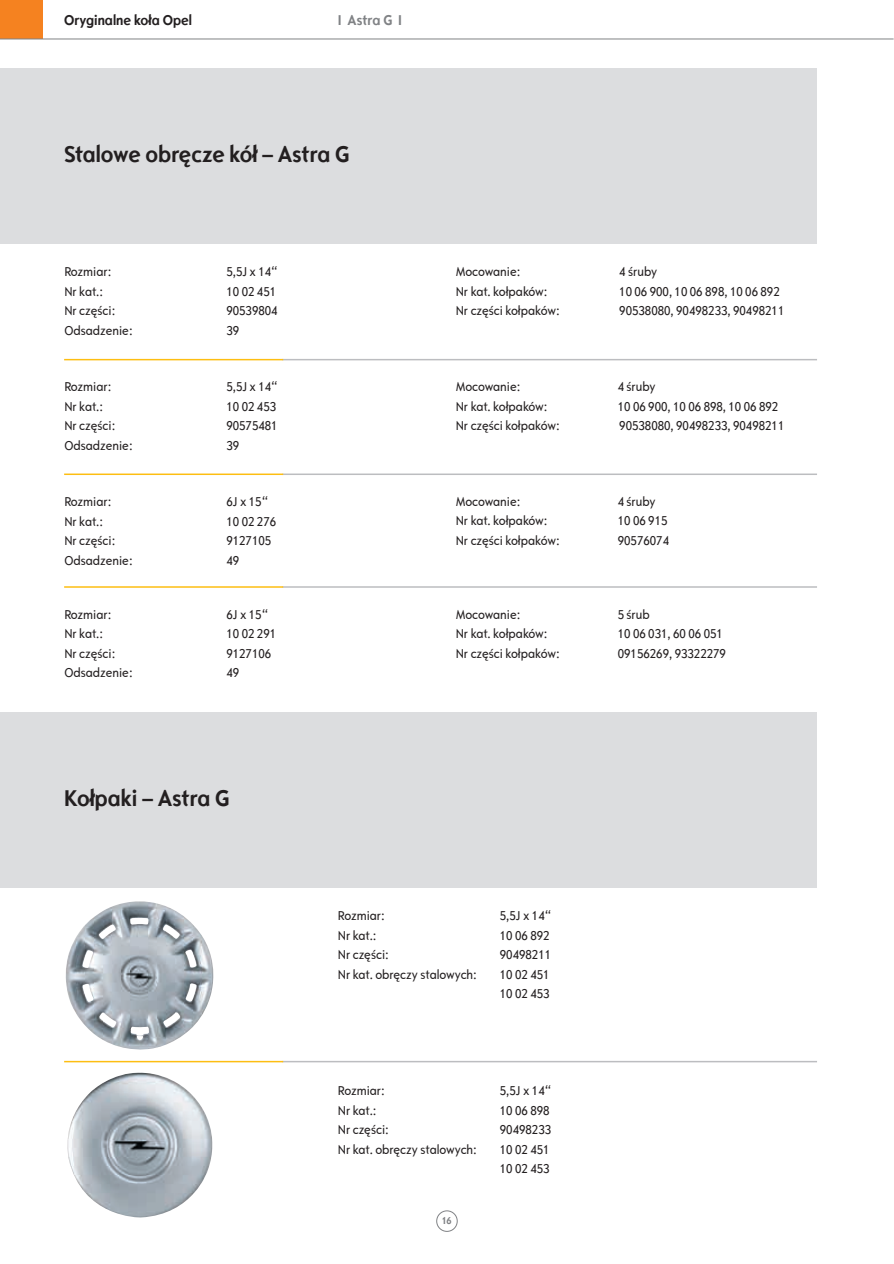
<style>
.page{position:relative;width:894px;height:1264px;background:#fff}
.page>*{position:absolute;margin:0;border:0;box-sizing:border-box;transform-origin:0 0}
.t1{font:700 24px "Opel Sans Condensed";color:#231f20}
.t2{font:700 15px "Opel Sans Condensed";color:#231f20}
.t3{font:700 15px "Opel Sans Condensed";color:#808285}
.t4{font:condensed 13.5px/19.5px "Opel Sans";color:#231f20}
.t5{font:700 10.5px "Opel Sans Condensed";color:#808285}
</style>
<div class="page">
<div style="left:436px;top:1210px;width:21px;height:21px;border:1px solid #808285;border-radius:50%"></div>
<div style="left:0;top:68px;width:817px;height:176px;background:#dcdddf"></div>
<hr style="left:282px;top:359px;width:535px;height:1px;background:#bcbdc0">
<hr style="left:64px;top:359px;width:219px;height:1px;background:#fdbe12">
<hr style="left:282px;top:473px;width:535px;height:2px;background:#bcbdc0">
<hr style="left:64px;top:473px;width:219px;height:2px;background:#fdbe12">
<hr style="left:282px;top:586px;width:535px;height:2px;background:#bcbdc0">
<hr style="left:64px;top:586px;width:219px;height:2px;background:#fdbe12">
<div style="left:0;top:712px;width:817px;height:176px;background:#dcdddf"></div>
<img style="left:65px;top:901px;width:149px;height:149px">
<img style="left:67px;top:1072px;width:146px;height:145px">
<hr style="left:282px;top:1060px;width:535px;height:2px;background:#bcbdc0">
<hr style="left:64px;top:1060px;width:219px;height:2px;background:#fdbe12">
<div style="left:0;top:0;width:43px;height:39px;background:#f58220"></div>
<hr style="left:0;top:39px;width:893px;height:1px;background:#808285">
<p class="t2" style="left:64px;top:11px;width:129px">Oryginalne koła Opel</p>
<p class="t3" style="left:338px;top:11px;width:66px">I Astra G I</p>
<h1 class="t1" style="left:64px;top:140px;width:287px">Stalowe obręcze kół – Astra G</h1>
<p class="t4" style="left:64px;top:262px;width:49px">Rozmiar:</p>
<p class="t4" style="left:226px;top:262px;width:53px">5,5J x 14“</p>
<p class="t4" style="left:64px;top:281px;width:40px">Nr kat.:</p>
<p class="t4" style="left:226px;top:281px;width:51px">10 02 451</p>
<p class="t4" style="left:64px;top:301px;width:53px">Nr części:</p>
<p class="t4" style="left:226px;top:301px;width:53px">90539804</p>
<p class="t4" style="left:64px;top:320px;width:70px">Odsadzenie:</p>
<p class="t4" style="left:226px;top:320px;width:14px">39</p>
<p class="t4" style="left:64px;top:377px;width:49px">Rozmiar:</p>
<p class="t4" style="left:226px;top:377px;width:53px">5,5J x 14“</p>
<p class="t4" style="left:64px;top:397px;width:40px">Nr kat.:</p>
<p class="t4" style="left:226px;top:397px;width:51px">10 02 453</p>
<p class="t4" style="left:64px;top:416px;width:53px">Nr części:</p>
<p class="t4" style="left:226px;top:416px;width:53px">90575481</p>
<p class="t4" style="left:64px;top:436px;width:70px">Odsadzenie:</p>
<p class="t4" style="left:226px;top:436px;width:14px">39</p>
<p class="t4" style="left:64px;top:492px;width:49px">Rozmiar:</p>
<p class="t4" style="left:226px;top:492px;width:43px">6J x 15“</p>
<p class="t4" style="left:64px;top:511px;width:40px">Nr kat.:</p>
<p class="t4" style="left:226px;top:511px;width:51px">10 02 276</p>
<p class="t4" style="left:64px;top:531px;width:53px">Nr części:</p>
<p class="t4" style="left:226px;top:531px;width:46px">9127105</p>
<p class="t4" style="left:64px;top:550px;width:70px">Odsadzenie:</p>
<p class="t4" style="left:226px;top:550px;width:14px">49</p>
<p class="t4" style="left:64px;top:604px;width:49px">Rozmiar:</p>
<p class="t4" style="left:226px;top:604px;width:43px">6J x 15“</p>
<p class="t4" style="left:64px;top:624px;width:40px">Nr kat.:</p>
<p class="t4" style="left:226px;top:624px;width:51px">10 02 291</p>
<p class="t4" style="left:64px;top:643px;width:53px">Nr części:</p>
<p class="t4" style="left:226px;top:643px;width:46px">9127106</p>
<p class="t4" style="left:64px;top:663px;width:70px">Odsadzenie:</p>
<p class="t4" style="left:226px;top:663px;width:14px">49</p>
<h1 class="t1" style="left:64px;top:783px;width:167px">Kołpaki – Astra G</h1>
<p class="t4" style="left:455px;top:262px;width:66px">Mocowanie:</p>
<p class="t4" style="left:619px;top:262px;width:39px">4 śruby</p>
<p class="t4" style="left:455px;top:281px;width:93px">Nr kat. kołpaków:</p>
<p class="t4" style="left:619px;top:281px;width:162px">10 06 900, 10 06 898, 10 06 892</p>
<p class="t4" style="left:455px;top:301px;width:106px">Nr części kołpaków:</p>
<p class="t4" style="left:619px;top:301px;width:167px">90538080, 90498233, 90498211</p>
<p class="t4" style="left:455px;top:377px;width:66px">Mocowanie:</p>
<p class="t4" style="left:617px;top:377px;width:39px">4 śruby</p>
<p class="t4" style="left:455px;top:397px;width:93px">Nr kat. kołpaków:</p>
<p class="t4" style="left:617px;top:397px;width:162px">10 06 900, 10 06 898, 10 06 892</p>
<p class="t4" style="left:455px;top:416px;width:106px">Nr części kołpaków:</p>
<p class="t4" style="left:619px;top:416px;width:167px">90538080, 90498233, 90498211</p>
<p class="t4" style="left:455px;top:492px;width:66px">Mocowanie:</p>
<p class="t4" style="left:617px;top:492px;width:39px">4 śruby</p>
<p class="t4" style="left:455px;top:511px;width:93px">Nr kat. kołpaków:</p>
<p class="t4" style="left:617px;top:511px;width:51px">10 06 915</p>
<p class="t4" style="left:455px;top:531px;width:106px">Nr części kołpaków:</p>
<p class="t4" style="left:617px;top:531px;width:53px">90576074</p>
<p class="t4" style="left:455px;top:604px;width:66px">Mocowanie:</p>
<p class="t4" style="left:617px;top:604px;width:34px">5 śrub</p>
<p class="t4" style="left:455px;top:624px;width:93px">Nr kat. kołpaków:</p>
<p class="t4" style="left:617px;top:624px;width:107px">10 06 031, 60 06 051</p>
<p class="t4" style="left:455px;top:643px;width:106px">Nr części kołpaków:</p>
<p class="t4" style="left:617px;top:643px;width:110px">09156269, 93322279</p>
<p class="t4" style="left:338px;top:906px;width:49px">Rozmiar:</p>
<p class="t4" style="left:500px;top:906px;width:53px">5,5J x 14“</p>
<p class="t4" style="left:338px;top:925px;width:40px">Nr kat.:</p>
<p class="t4" style="left:500px;top:925px;width:51px">10 06 892</p>
<p class="t4" style="left:338px;top:945px;width:53px">Nr części:</p>
<p class="t4" style="left:500px;top:945px;width:53px">90498211</p>
<p class="t4" style="left:338px;top:964px;width:141px">Nr kat. obręczy stalowych:</p>
<p class="t4" style="left:500px;top:964px;width:51px">10 02 451<br>10 02 453</p>
<p class="t4" style="left:338px;top:1081px;width:49px">Rozmiar:</p>
<p class="t4" style="left:500px;top:1081px;width:53px">5,5J x 14“</p>
<p class="t4" style="left:338px;top:1100px;width:40px">Nr kat.:</p>
<p class="t4" style="left:500px;top:1100px;width:51px">10 06 898</p>
<p class="t4" style="left:338px;top:1120px;width:53px">Nr części:</p>
<p class="t4" style="left:500px;top:1120px;width:53px">90498233</p>
<p class="t4" style="left:338px;top:1139px;width:141px">Nr kat. obręczy stalowych:</p>
<p class="t4" style="left:500px;top:1139px;width:51px">10 02 451<br>10 02 453</p>
<p class="t5" style="left:442px;top:1214px;width:11px">16</p>
</div>
